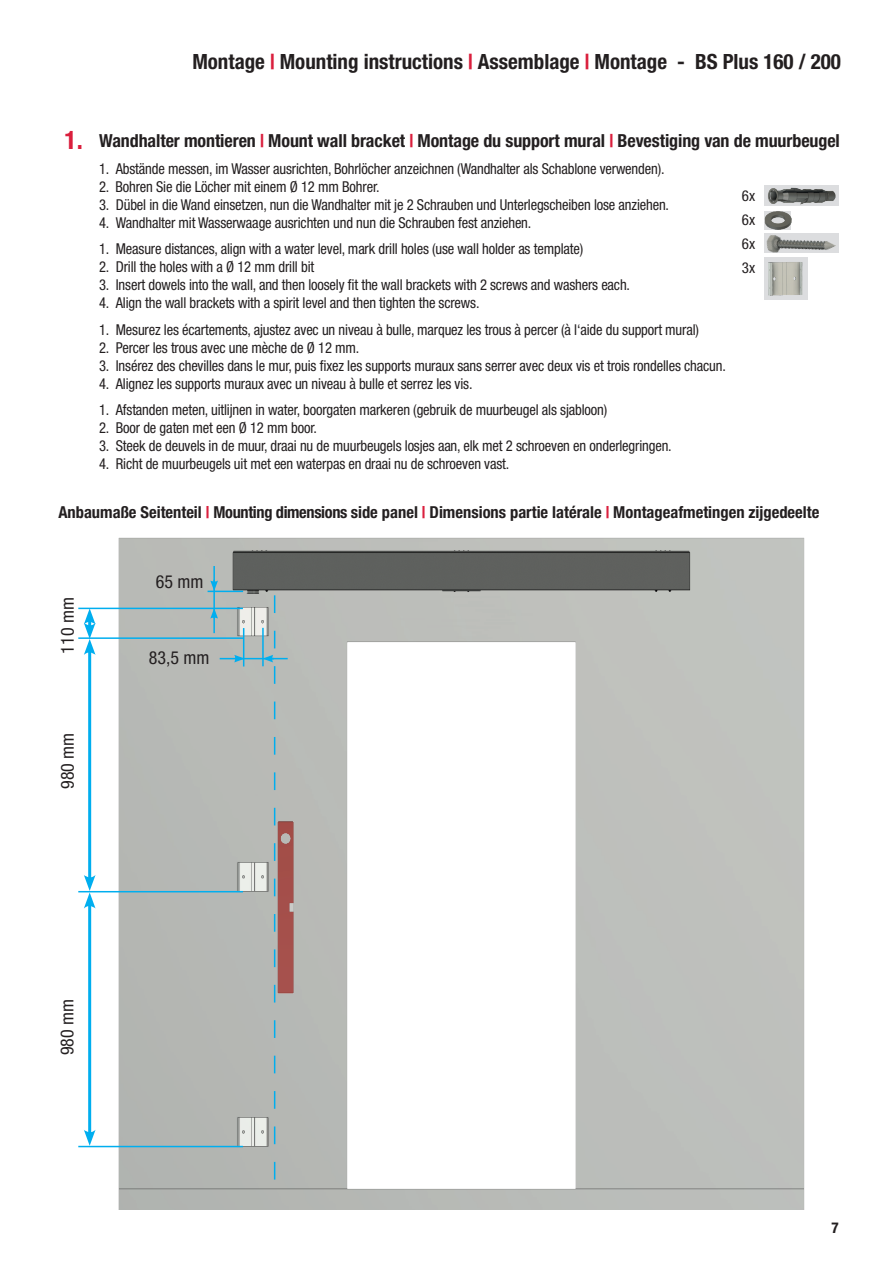
<style>
.page{position:relative;width:893px;height:1263px;background:#fff}
.page>*{position:absolute;margin:0;border:0;box-sizing:border-box;transform-origin:0 0}
.t1{font:700 condensed 25.5px "Helvetica Neue LT Pro";color:#da1f3d}
.t2{font:700 condensed 21px "Helvetica Neue LT Pro";color:#231f20}
.t3{font:700 condensed 18px "Helvetica Neue LT Pro";letter-spacing:-.005em;color:#231f20}
.t4{font:condensed 18px "Helvetica Neue LT Pro";color:#231f20}
.t5{font:700 condensed 16.5px "Helvetica Neue LT Pro";color:#231f20}
.t6{font:condensed 15px/24px "Helvetica Neue LT Pro";letter-spacing:-.01em;color:#231f20;text-align:justify}
.t7{font:700 condensed 15px "Helvetica Neue LT Pro";color:#231f20}
.s1{color:#da1f3d}
</style>
<div class="page">
<img style="left:765px;top:211px;width:26px;height:18px">
<img style="left:765px;top:186px;width:74px;height:20px">
<div style="left:765px;top:233px;width:74px;height:20px;background:#dcdddf"></div>
<img style="left:766px;top:235px;width:70px;height:18px">
<img style="left:765px;top:257px;width:43px;height:43px">
<img style="left:78px;top:537px;width:727px;height:672px">
<img style="left:288px;top:774px;width:29px;height:253px">
<hr style="left:78px;top:1146px;width:165px;height:1px;background:#00aeef">
<hr style="left:78px;top:891px;width:165px;height:1px;background:#00aeef">
<hr style="left:88px;top:903px;width:3px;height:232px;background:#00aeef">
<svg style="left:84px;top:1130px;width:12px;height:16px"></svg>
<hr style="left:78px;top:637px;width:165px;height:2px;background:#00aeef">
<hr style="left:88px;top:649px;width:3px;height:231px;background:#00aeef">
<svg style="left:84px;top:875px;width:12px;height:33px"></svg>
<hr style="left:78px;top:608px;width:165px;height:1px;background:#00aeef">
<svg style="left:84px;top:609px;width:12px;height:46px"></svg>
<hr style="left:262px;top:628px;width:2px;height:38px;background:#00aeef">
<hr style="left:243px;top:628px;width:1px;height:38px;background:#00aeef">
<svg style="left:220px;top:655px;width:25px;height:7px"></svg>
<svg style="left:263px;top:595px;width:25px;height:584px;background:#aeacab"></svg>
<hr style="left:235px;top:658px;width:39px;height:1px;background:#00aeef">
<hr style="left:208px;top:591px;width:35px;height:1px;background:#00aeef">
<svg style="left:210px;top:566px;width:8px;height:25px"></svg>
<hr style="left:213px;top:580px;width:2px;height:38px;background:#00aeef">
<svg style="left:210px;top:609px;width:8px;height:24px"></svg>
<h2 class="t2" style="left:192px;top:49px;width:650px">Montage <span class="s1">|</span> Mounting instructions <span class="s1">|</span> Assemblage <span class="s1">|</span> Montage - BS Plus 160 / 200</h2>
<h1 class="t1" style="left:65px;top:125px;width:20px">1.</h1>
<p class="t3" style="left:99px;top:131px;width:742px">Wandhalter montieren <span class="s1">|</span> Mount wall bracket <span class="s1">|</span> Montage du support mural <span class="s1">|</span> Bevestiging van de muurbeugel</p>
<p class="t6" style="left:99px;top:156px;width:567px">1. Abstände messen, im Wasser ausrichten, Bohrlöcher anzeichnen (Wandhalter als Schablone verwenden).</p>
<p class="t6" style="left:99px;top:174px;width:282px">2. Bohren Sie die Löcher mit einem Ø 12 mm Bohrer.</p>
<p class="t6" style="left:99px;top:192px;width:572px">3. Dübel in die Wand einsetzen, nun die Wandhalter mit je 2 Schrauben und Unterlegscheiben lose anziehen.</p>
<p class="t6" style="left:99px;top:210px;width:434px">4. Wandhalter mit Wasserwaage ausrichten und nun die Schrauben fest anziehen.</p>
<p class="t6" style="left:99px;top:237px;width:486px">1. Measure distances, align with a water level, mark drill holes (use wall holder as template)</p>
<p class="t6" style="left:99px;top:255px;width:217px">2. Drill the holes with a Ø 12 mm drill bit</p>
<p class="t6" style="left:99px;top:273px;width:532px">3. Insert dowels into the wall, and then loosely fit the wall brackets with 2 screws and washers each.</p>
<p class="t6" style="left:99px;top:291px;width:382px">4. Align the wall brackets with a spirit level and then tighten the screws.</p>
<p class="t6" style="left:99px;top:317px;width:601px">1. Mesurez les écartements, ajustez avec un niveau à bulle, marquez les trous à percer (à l‘aide du support mural)</p>
<p class="t6" style="left:99px;top:335px;width:262px">2. Percer les trous avec une mèche de Ø 12 mm.</p>
<p class="t6" style="left:99px;top:353px;width:628px">3. Insérez des chevilles dans le mur, puis fixez les supports muraux sans serrer avec deux vis et trois rondelles chacun.</p>
<p class="t6" style="left:99px;top:371px;width:375px">4. Alignez les supports muraux avec un niveau à bulle et serrez les vis.</p>
<p class="t6" style="left:99px;top:398px;width:510px">1. Afstanden meten, uitlijnen in water, boorgaten markeren (gebruik de muurbeugel als sjabloon)</p>
<p class="t6" style="left:99px;top:416px;width:219px">2. Boor de gaten met een Ø 12 mm boor.</p>
<p class="t6" style="left:99px;top:434px;width:574px">3. Steek de deuvels in de muur, draai nu de muurbeugels losjes aan, elk met 2 schroeven en onderlegringen.</p>
<p class="t6" style="left:99px;top:452px;width:412px">4. Richt de muurbeugels uit met een waterpas en draai nu de schroeven vast.</p>
<p class="t6" style="left:742px;top:183px;width:15px">6x 6x 6x 3x</p>
<p class="t5" style="left:58px;top:502px;width:762px">Anbaumaße Seitenteil <span class="s1">|</span> Mounting dimensions side panel <span class="s1">|</span> Dimensions partie latérale <span class="s1">|</span> Montageafmetingen zijgedeelte</p>
<p class="t4" style="left:57px;top:654px;width:58px;rotate:-90deg">110 mm</p>
<p class="t4" style="left:57px;top:789px;width:58px;rotate:-90deg">980 mm</p>
<p class="t4" style="left:156px;top:571px;width:49px">65 mm</p>
<p class="t4" style="left:149px;top:647px;width:62px">83,5 mm</p>
<p class="t4" style="left:57px;top:1055px;width:58px;rotate:-90deg">980 mm</p>
<p class="t7" style="left:832px;top:1219px;width:9px">7</p>
</div>
